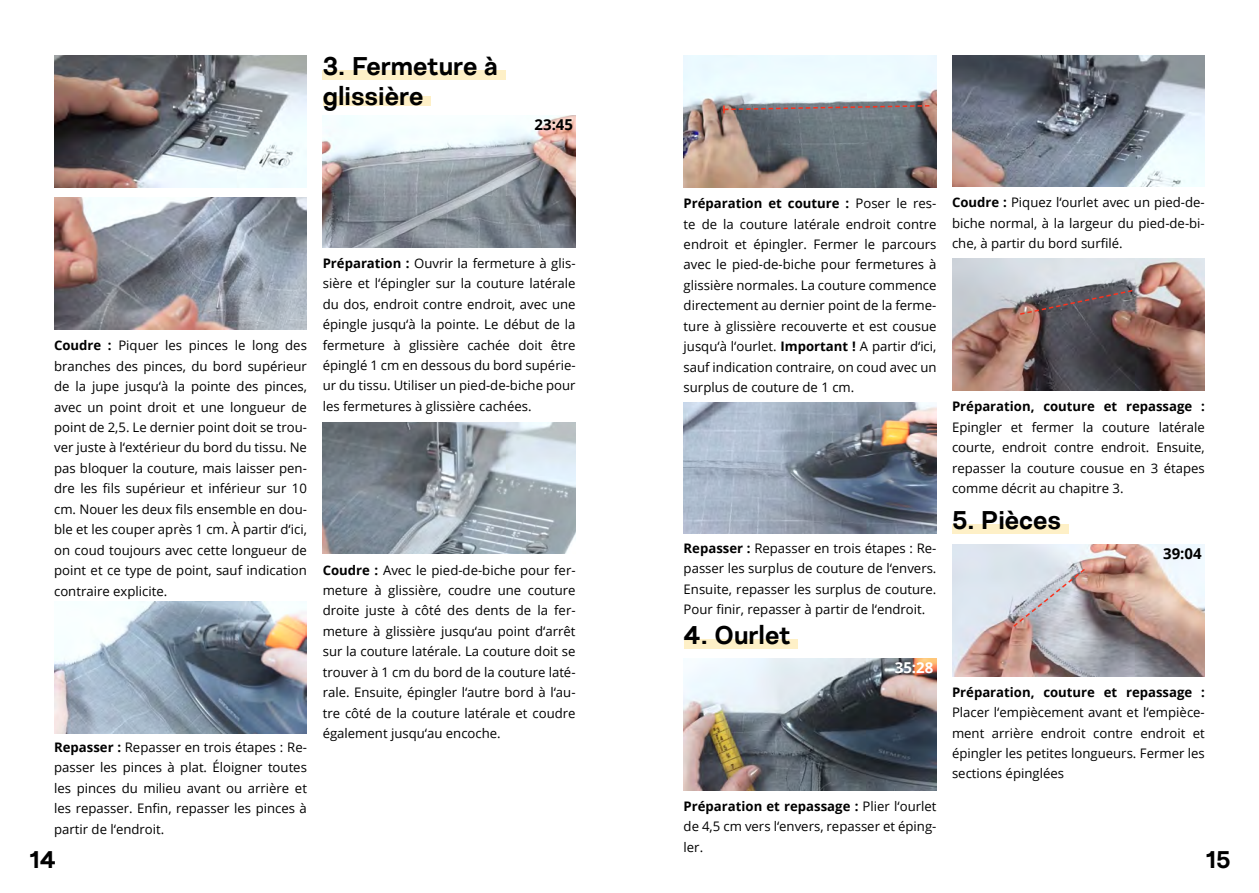
<style>
.page{position:relative;width:1259px;height:893px;background:#fff}
.page>*{position:absolute;margin:0;border:0;box-sizing:border-box;transform-origin:0 0}
.t1{font:700 25.5px/30.6px "Nurom";color:#000}
.t2{font:700 24px "Nurom";color:#000}
.t3{font:700 15px "Open Sans";color:#000}
.t4{font:700 15px "Open Sans";color:#fff}
.t5{font:13.2px/20.4px "Open Sans";color:#000;text-align:justify}
.t6{font:700 13.2px "Open Sans";color:#000}
.s1{font-weight:700}
</style>
<div class="page">
<div style="left:323px;top:96px;width:107px;height:9px;background:#fef0c7"></div>
<img style="left:683px;top:659px;width:253px;height:131px">
<img style="left:683px;top:56px;width:253px;height:131px">
<svg style="left:722px;top:104px;width:209px;height:9px;background:#827275"></svg>
<img style="left:683px;top:402px;width:253px;height:132px">
<div style="left:683px;top:639px;width:114px;height:9px;background:#fef0c7"></div>
<img style="left:952px;top:55px;width:252px;height:132px">
<img style="left:952px;top:259px;width:252px;height:132px">
<svg style="left:1018px;top:289px;width:116px;height:27px;background:#6e6367"></svg>
<img style="left:952px;top:544px;width:252px;height:132px">
<div style="left:952px;top:525px;width:116px;height:9px;background:#fef0c7"></div>
<svg style="left:1011px;top:567px;width:75px;height:61px;background:#c7c3ca"></svg>
<img style="left:323px;top:115px;width:252px;height:132px">
<img style="left:54px;top:56px;width:253px;height:131px">
<img style="left:54px;top:198px;width:253px;height:132px">
<img style="left:54px;top:601px;width:253px;height:132px">
<div style="left:323px;top:70px;width:183px;height:9px;background:#fef0c7"></div>
<img style="left:323px;top:422px;width:252px;height:132px">
<h1 class="t1" style="left:323px;top:51px;width:177px">3. Fermeture à glissière</h1>
<p class="t3" style="left:534px;top:114px;width:40px">23:45</p>
<p class="t5" style="left:952px;top:192px;width:254px"><span class="s1">Coudre :</span> Piquez l‘ourlet avec un pied-de&shy;biche normal, à la largeur du pied-de-bi&shy;che, à partir du bord surfilé.</p>
<p class="t5" style="left:683px;top:193px;width:254px"><span class="s1">Préparation et couture :</span> Poser le res&shy;te de la couture latérale endroit contre endroit et épingler. Fermer le parcours avec le pied-de-biche pour fermetures à glissière normales. La couture commence directement au dernier point de la ferme&shy;ture à glissière recouverte et est cousue jusqu‘à l‘ourlet. <span class="s1">Important !</span> A partir d‘ici, sauf indication contraire, on coud avec un surplus de couture de 1 cm.</p>
<p class="t5" style="left:323px;top:252px;width:254px"><span class="s1">Préparation :</span> Ouvrir la fermeture à glis&shy;sière et l‘épingler sur la couture latérale du dos, endroit contre endroit, avec une épingle jusqu‘à la pointe. Le début de la fermeture à glissière cachée doit être épinglé 1 cm en dessous du bord supérie&shy;ur du tissu. Utiliser un pied-de-biche pour les fermetures à glissière cachées.</p>
<p class="t5" style="left:54px;top:335px;width:254px"><span class="s1">Coudre :</span> Piquer les pinces le long des branches des pinces, du bord supérieur de la jupe jusqu‘à la pointe des pinces, avec un point droit et une longueur de point de 2,5. Le dernier point doit se trou&shy;ver juste à l‘extérieur du bord du tissu. Ne pas bloquer la couture, mais laisser pen&shy;dre les fils supérieur et inférieur sur 10 cm. Nouer les deux fils ensemble en dou&shy;ble et les couper après 1 cm. À partir d‘ici, on coud toujours avec cette longueur de point et ce type de point, sauf indication contraire explicite.</p>
<p class="t6" style="left:952px;top:397px;width:254px">Préparation, couture et repassage :</p>
<p class="t5" style="left:952px;top:416px;width:254px">Epingler et fermer la couture latérale courte, endroit contre endroit. Ensuite, repasser la couture cousue en 3 étapes comme décrit au chapitre 3.</p>
<h1 class="t1" style="left:952px;top:505px;width:111px">5. Pièces</h1>
<p class="t5" style="left:683px;top:537px;width:254px"><span class="s1">Repasser :</span> Repasser en trois étapes : Re&shy;passer les surplus de couture de l‘envers.<br>Ensuite, repasser les surplus de couture.<br>Pour finir, repasser à partir de l‘endroit.</p>
<h1 class="t1" style="left:683px;top:620px;width:108px">4. Ourlet</h1>
<p class="t3" style="left:1163px;top:542px;width:40px">39:04</p>
<p class="t5" style="left:323px;top:559px;width:254px"><span class="s1">Coudre :</span> Avec le pied-de-biche pour fer&shy;meture à glissière, coudre une couture droite juste à côté des dents de la fer&shy;meture à glissière jusqu‘au point d‘arrêt sur la couture latérale. La couture doit se trouver à 1 cm du bord de la couture laté&shy;rale. Ensuite, épingler l‘autre bord à l‘au&shy;tre côté de la couture latérale et coudre également jusqu‘au encoche.</p>
<p class="t4" style="left:895px;top:657px;width:40px">35:28</p>
<p class="t6" style="left:952px;top:682px;width:254px">Préparation, couture et repassage :</p>
<p class="t5" style="left:952px;top:702px;width:254px">Placer l‘empiècement avant et l‘empièce&shy;ment arrière endroit contre endroit et épingler les petites longueurs. Fermer les sections épinglées</p>
<p class="t5" style="left:54px;top:737px;width:254px"><span class="s1">Repasser :</span> Repasser en trois étapes : Re&shy;passer les pinces à plat. Éloigner toutes les pinces du milieu avant ou arrière et les repasser. Enfin, repasser les pinces à partir de l‘endroit.</p>
<p class="t5" style="left:683px;top:796px;width:254px"><span class="s1">Préparation et repassage :</span> Plier l‘ourlet de 4,5 cm vers l‘envers, repasser et éping&shy;ler.</p>
<h2 class="t2" style="left:30px;top:845px;width:28px">14</h2>
<h2 class="t2" style="left:1205px;top:845px;width:27px">15</h2>
</div>
